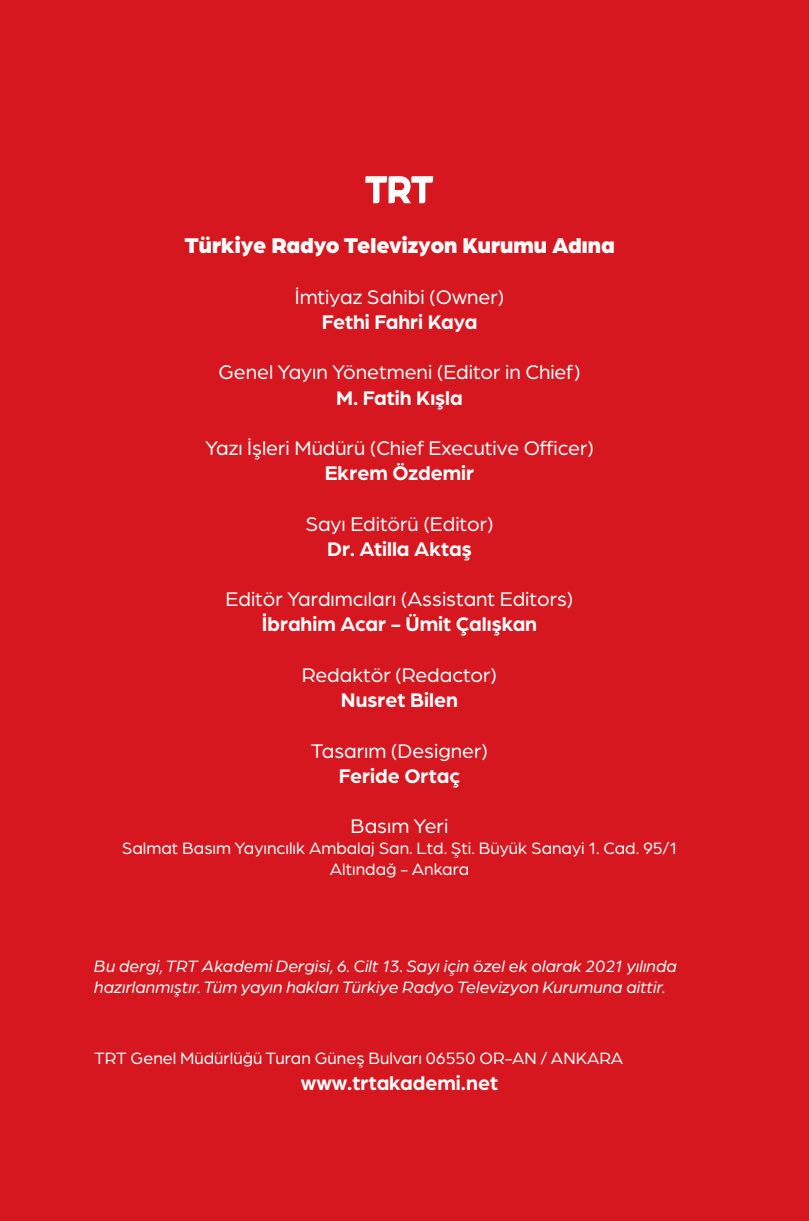
<style>
.page{position:relative;width:809px;height:1221px;background:#fff}
.page>*{position:absolute;margin:0;border:0;box-sizing:border-box;transform-origin:0 0}
.t1{font:900 22.75px "Arboria";color:#fff}
.t2{font:21px "Arboria";color:#fff}
.t3{font:700 21px "Arboria";color:#fff}
.t4{font:italic 17.5px/21px "Arboria";color:#fff}
.t5{font:17.5px/21px "Arboria";color:#fff;text-align:center}
</style>
<div class="page">
<div style="left:0;top:0;width:809px;height:1220px;background:#d7171f"></div>
<svg style="left:365px;top:176px;width:68px;height:27px"></svg>
<p class="t1" style="left:184px;top:229px;width:432px">Türkiye Radyo Televizyon Kurumu Adına</p>
<p class="t2" style="left:295px;top:283px;width:211px">İmtiyaz Sahibi (Owner)</p>
<p class="t3" style="left:322px;top:307px;width:157px">Fethi Fahri Kaya</p>
<p class="t2" style="left:218px;top:358px;width:364px">Genel Yayın Yönetmeni (Editor in Chief)</p>
<p class="t3" style="left:336px;top:383px;width:128px">M. Fatih Kışla</p>
<p class="t2" style="left:205px;top:434px;width:390px">Yazı İşleri Müdürü (Chief Executive Officer)</p>
<p class="t3" style="left:325px;top:458px;width:151px">Ekrem Özdemir</p>
<p class="t2" style="left:305px;top:510px;width:190px">Sayı Editörü (Editor)</p>
<p class="t3" style="left:327px;top:534px;width:146px">Dr. Atilla Aktaş</p>
<p class="t2" style="left:225px;top:585px;width:349px">Editör Yardımcıları (Assistant Editors)</p>
<p class="t3" style="left:262px;top:610px;width:277px">İbrahim Acar - Ümit Çalışkan</p>
<p class="t2" style="left:302px;top:661px;width:197px">Redaktör (Redactor)</p>
<p class="t3" style="left:341px;top:685px;width:118px">Nusret Bilen</p>
<p class="t2" style="left:311px;top:736px;width:178px">Tasarım (Designer)</p>
<p class="t3" style="left:339px;top:761px;width:123px">Feride Ortaç</p>
<p class="t2" style="left:350px;top:812px;width:99px">Basım Yeri</p>
<p class="t5" style="left:122px;top:837px;width:556px">Salmat Basım Yayıncılık Ambalaj San. Ltd. Şti. Büyük Sanayi 1. Cad. 95/1<br>Altındağ - Ankara</p>
<p class="t4" style="left:94px;top:954px;width:584px">Bu dergi, TRT Akademi Dergisi, 6. Cilt 13. Sayı için özel ek olarak 2021 yılında hazırlanmıştır. Tüm yayın hakları Türkiye Radyo Televizyon Kurumuna aittir.</p>
<p class="t5" style="left:94px;top:1047px;width:530px">TRT Genel Müdürlüğü Turan Güneş Bulvarı 06550 OR-AN / ANKARA</p>
<p class="t3" style="left:301px;top:1067px;width:198px">www.trtakademi.net</p>
</div>
